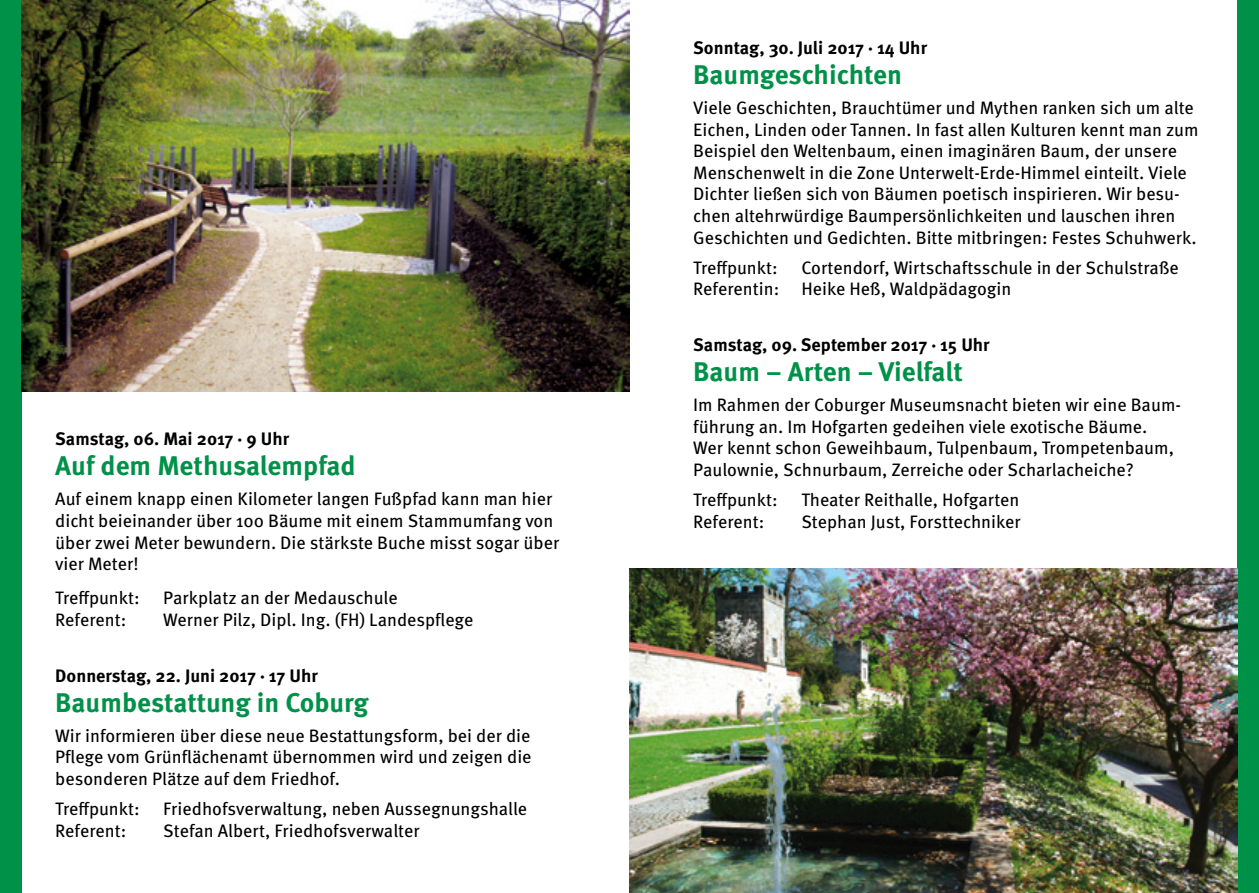
<style>
.page{position:relative;width:1259px;height:893px;background:#fff}
.page>*{position:absolute;margin:0;border:0;box-sizing:border-box;transform-origin:0 0}
.t1{font:700 27px "Meta Pro";color:#009149}
.t2{font:18px/21.6px "Meta Pro";color:#000}
.t3{font:700 18px "Meta Pro";color:#000}
</style>
<div class="page">
<div style="left:0;top:0;width:21px;height:893px;background:#009149"></div>
<div style="left:1237px;top:0;width:22px;height:893px;background:#009149"></div>
<img style="left:21px;top:0;width:608px;height:391px">
<img style="left:629px;top:569px;width:608px;height:324px">
<p class="t3" style="left:55px;top:428px;width:235px">Samstag, 06. Mai 2017 · 9 Uhr</p>
<h1 class="t1" style="left:55px;top:449px;width:302px">Auf dem Methusalempfad</h1>
<p class="t2" style="left:55px;top:488px;width:505px">Auf einem knapp einen Kilometer langen Fußpfad kann man hier dicht beieinander über 100 Bäume mit einem Stammumfang von über zwei Meter bewundern. Die stärkste Buche misst sogar über vier Meter!</p>
<p class="t2" style="left:55px;top:587px;width:86px">Treffpunkt:</p>
<p class="t2" style="left:163px;top:587px;width:236px">Parkplatz an der Medauschule</p>
<p class="t2" style="left:55px;top:609px;width:73px">Referent:</p>
<p class="t2" style="left:163px;top:609px;width:312px">Werner Pilz, Dipl. Ing. (FH) Landespflege</p>
<p class="t3" style="left:55px;top:664px;width:264px">Donnerstag, 22. Juni 2017 · 17 Uhr</p>
<h1 class="t1" style="left:55px;top:685px;width:315px">Baumbestattung in Coburg</h1>
<p class="t2" style="left:55px;top:725px;width:478px;text-align:justify">Wir informieren über diese neue Bestattungsform, bei der die Pflege vom Grünflächenamt übernommen wird und zeigen die besonderen Plätze auf dem Friedhof.</p>
<p class="t2" style="left:55px;top:798px;width:86px">Treffpunkt:</p>
<p class="t2" style="left:163px;top:798px;width:365px">Friedhofsverwaltung, neben Aussegnungshalle</p>
<p class="t2" style="left:55px;top:820px;width:73px">Referent:</p>
<p class="t2" style="left:163px;top:820px;width:258px">Stefan Albert, Friedhofsverwalter</p>
<p class="t3" style="left:693px;top:36px;width:235px">Sonntag, 30. Juli 2017 · 14 Uhr</p>
<h1 class="t1" style="left:693px;top:58px;width:210px">Baumgeschichten</h1>
<p class="t2" style="left:693px;top:97px;width:507px">Viele Geschichten, Brauchtümer und Mythen ranken sich um alte Eichen, Linden oder Tannen. In fast allen Kulturen kennt man zum Beispiel den Weltenbaum, einen imaginären Baum, der unsere Menschenwelt in die Zone Unterwelt-Erde-Himmel einteilt. Viele Dichter ließen sich von Bäumen poetisch inspirieren. Wir besu&shy;chen altehrwürdige Baumpersönlichkeiten und lauschen ihren Geschichten und Gedichten. Bitte mitbringen: Festes Schuhwerk.</p>
<p class="t2" style="left:693px;top:257px;width:86px">Treffpunkt:</p>
<p class="t2" style="left:693px;top:257px;width:487px;text-indent:108px">Cortendorf, Wirtschaftsschule in der Schulstraße<br>Referentin: Heike Heß, Waldpädagogin</p>
<p class="t3" style="left:693px;top:333px;width:298px">Samstag, 09. September 2017 · 15 Uhr</p>
<h1 class="t1" style="left:693px;top:355px;width:271px">Baum – Arten – Vielfalt</h1>
<p class="t2" style="left:693px;top:394px;width:489px">Im Rahmen der Coburger Museumsnacht bieten wir eine Baum&shy;führung an. Im Hofgarten gedeihen viele exotische Bäume.<br>Wer kennt schon Geweihbaum, Tulpenbaum, Trompetenbaum, Paulownie, Schnurbaum, Zerreiche oder Scharlacheiche?</p>
<p class="t2" style="left:693px;top:489px;width:86px">Treffpunkt:</p>
<p class="t2" style="left:801px;top:489px;width:220px">Theater Reithalle, Hofgarten</p>
<p class="t2" style="left:693px;top:511px;width:73px">Referent:</p>
<p class="t2" style="left:801px;top:511px;width:221px">Stephan Just, Forsttechniker</p>
</div>
